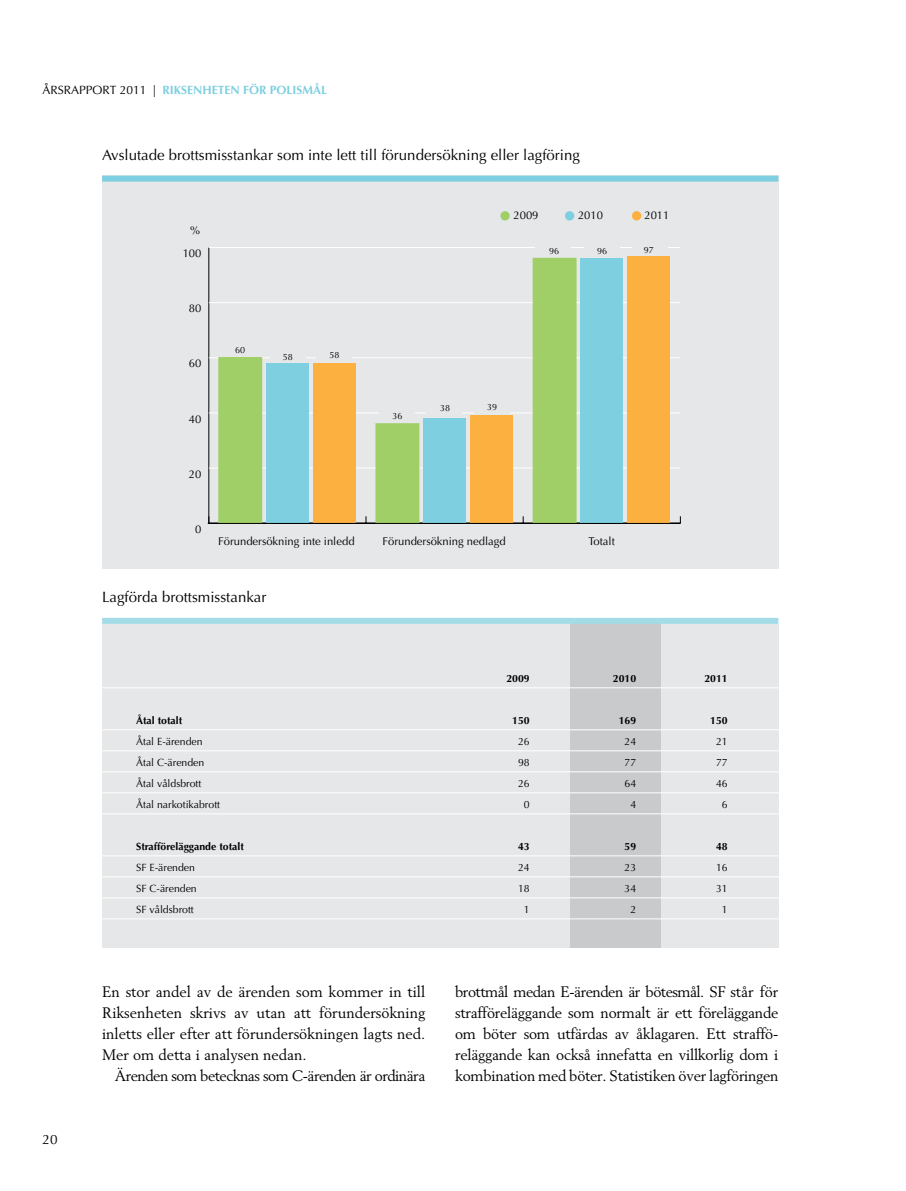
<style>
.page{position:relative;width:906px;height:1191px;background:#fff}
.page>*{position:absolute;margin:0;border:0;box-sizing:border-box;transform-origin:0 0}
.t1{font:15px/21px "Berling";letter-spacing:-.015em;color:#000;text-align:justify}
.t2{font:15px "Optima";color:#000}
.t3{font:13.5px "Optima";color:#000}
.t4{font:700 12px "Optima";color:#7ed0e0}
.t5{font:11.25px "Optima";color:#000}
.t6{font:10.5px "Optima";color:#000}
.t7{font:700 10.5px "Optima";color:#000}
.t8{font:9px "Optima";color:#000}
.s1{font-weight:400;color:#000}
</style>
<div class="page">
<div style="left:102px;top:624px;width:676px;height:323px;background:#e6e7e8"></div>
<div style="left:570px;top:621px;width:90px;height:326px;background:#c9cacc"></div>
<hr style="left:102px;top:687px;width:679px;height:1px;background:#fff">
<hr style="left:102px;top:729px;width:679px;height:1px;background:#fff">
<hr style="left:102px;top:750px;width:679px;height:1px;background:#fff">
<hr style="left:102px;top:771px;width:679px;height:1px;background:#fff">
<hr style="left:102px;top:792px;width:679px;height:1px;background:#fff">
<hr style="left:102px;top:813px;width:679px;height:1px;background:#fff">
<hr style="left:102px;top:855px;width:679px;height:1px;background:#fff">
<hr style="left:102px;top:876px;width:679px;height:1px;background:#fff">
<hr style="left:102px;top:897px;width:679px;height:1px;background:#fff">
<hr style="left:102px;top:918px;width:679px;height:1px;background:#fff">
<div style="left:102px;top:618px;width:676px;height:6px;background:#a3dce6"></div>
<div style="left:102px;top:176px;width:676px;height:393px;background:#e6e7e8"></div>
<hr style="left:208px;top:247px;width:1px;height:276px;background:#000">
<hr style="left:209px;top:468px;width:471px;height:1px;background:#fff">
<hr style="left:209px;top:412px;width:471px;height:1px;background:#fff">
<hr style="left:209px;top:357px;width:471px;height:1px;background:#fff">
<hr style="left:209px;top:302px;width:471px;height:1px;background:#fff">
<hr style="left:209px;top:247px;width:471px;height:1px;background:#fff">
<div style="left:218px;top:357px;width:44px;height:167px;background:#a0cf67;border:2px solid #a0cf67"></div>
<div style="left:375px;top:423px;width:44px;height:101px;background:#a0cf67;border:2px solid #a0cf67"></div>
<div style="left:532px;top:258px;width:44px;height:266px;background:#a0cf67;border:2px solid #a0cf67"></div>
<div style="left:266px;top:363px;width:43px;height:160px;background:#7ed0e0"></div>
<div style="left:423px;top:418px;width:43px;height:105px;background:#7ed0e0"></div>
<div style="left:580px;top:258px;width:43px;height:265px;background:#7ed0e0"></div>
<div style="left:313px;top:363px;width:43px;height:160px;background:#fbb040"></div>
<div style="left:470px;top:416px;width:43px;height:107px;background:#fbb040"></div>
<div style="left:627px;top:256px;width:43px;height:267px;background:#fbb040"></div>
<div style="left:500px;top:211px;width:10px;height:9px;background:#a0cf67;border-radius:50%"></div>
<div style="left:632px;top:211px;width:9px;height:9px;background:#fbb040;border-radius:50%"></div>
<div style="left:270px;top:346px;width:35px;height:17px;background:#e6e7e8"></div>
<hr style="left:208px;top:523px;width:472px;height:1px;background:#000">
<div style="left:565px;top:211px;width:9px;height:9px;background:#7ed0e0;border-radius:50%"></div>
<div style="left:632px;top:239px;width:35px;height:16px;background:#e6e7e8"></div>
<div style="left:316px;top:346px;width:35px;height:17px;background:#e6e7e8"></div>
<div style="left:379px;top:406px;width:35px;height:16px;background:#e6e7e8"></div>
<div style="left:426px;top:401px;width:35px;height:16px;background:#e6e7e8"></div>
<div style="left:474px;top:398px;width:36px;height:16px;background:#e6e7e8"></div>
<div style="left:584px;top:240px;width:36px;height:17px;background:#e6e7e8"></div>
<div style="left:535px;top:240px;width:36px;height:17px;background:#e6e7e8"></div>
<div style="left:102px;top:176px;width:676px;height:6px;background:#7ed0e0"></div>
<p class="t4" style="left:43px;top:82px;width:286px"><span class="s1">årsrapport 2011 |</span> riksenheten för polismål</p>
<p class="t2" style="left:102px;top:146px;width:479px">Avslutade brottsmisstankar som inte lett till förundersökning eller lagföring</p>
<p class="t5" style="left:190px;top:223px;width:12px">%</p>
<p class="t5" style="left:183px;top:247px;width:20px">100</p>
<p class="t5" style="left:189px;top:302px;width:14px">80</p>
<p class="t5" style="left:189px;top:357px;width:14px">60</p>
<p class="t5" style="left:189px;top:412px;width:14px">40</p>
<p class="t8" style="left:235px;top:345px;width:12px">60</p>
<p class="t8" style="left:283px;top:351px;width:12px">58</p>
<p class="t8" style="left:329px;top:350px;width:12px">58</p>
<p class="t5" style="left:189px;top:467px;width:14px">20</p>
<p class="t5" style="left:195px;top:522px;width:8px">0</p>
<p class="t5" style="left:218px;top:535px;width:138px">Förundersökning inte inledd</p>
<p class="t2" style="left:102px;top:588px;width:166px">Lagförda brottsmisstankar</p>
<p class="t5" style="left:513px;top:209px;width:27px">2009</p>
<p class="t5" style="left:644px;top:209px;width:27px">2011</p>
<p class="t5" style="left:578px;top:209px;width:27px">2010</p>
<p class="t8" style="left:549px;top:245px;width:12px">96</p>
<p class="t8" style="left:597px;top:245px;width:12px">96</p>
<p class="t8" style="left:644px;top:245px;width:12px">97</p>
<p class="t8" style="left:392px;top:410px;width:12px">36</p>
<p class="t8" style="left:440px;top:403px;width:12px">38</p>
<p class="t8" style="left:487px;top:402px;width:12px">39</p>
<p class="t5" style="left:382px;top:535px;width:125px">Förundersökning nedlagd</p>
<p class="t5" style="left:588px;top:535px;width:28px">Totalt</p>
<p class="t7" style="left:506px;top:672px;width:25px">2009</p>
<p class="t7" style="left:613px;top:672px;width:25px">2010</p>
<p class="t7" style="left:704px;top:672px;width:25px">2011</p>
<p class="t7" style="left:136px;top:714px;width:48px">Åtal totalt</p>
<p class="t7" style="left:512px;top:714px;width:19px">150</p>
<p class="t7" style="left:619px;top:714px;width:19px">169</p>
<p class="t7" style="left:710px;top:714px;width:19px">150</p>
<p class="t6" style="left:136px;top:735px;width:68px">Åtal E-ärenden</p>
<p class="t6" style="left:518px;top:735px;width:13px">26</p>
<p class="t6" style="left:624px;top:735px;width:13px">24</p>
<p class="t6" style="left:716px;top:735px;width:13px">21</p>
<p class="t6" style="left:136px;top:756px;width:70px">Åtal C-ärenden</p>
<p class="t6" style="left:518px;top:756px;width:13px">98</p>
<p class="t6" style="left:624px;top:756px;width:13px">77</p>
<p class="t6" style="left:716px;top:756px;width:13px">77</p>
<p class="t6" style="left:136px;top:777px;width:67px">Åtal våldsbrott</p>
<p class="t6" style="left:518px;top:777px;width:13px">26</p>
<p class="t6" style="left:624px;top:777px;width:13px">64</p>
<p class="t6" style="left:716px;top:777px;width:13px">46</p>
<p class="t6" style="left:136px;top:798px;width:86px">Åtal narkotikabrott</p>
<p class="t6" style="left:524px;top:798px;width:7px">0</p>
<p class="t6" style="left:630px;top:798px;width:7px">4</p>
<p class="t6" style="left:722px;top:798px;width:7px">6</p>
<p class="t7" style="left:136px;top:840px;width:109px">Strafföreläggande totalt</p>
<p class="t7" style="left:518px;top:840px;width:13px">43</p>
<p class="t7" style="left:624px;top:840px;width:13px">59</p>
<p class="t7" style="left:716px;top:840px;width:13px">48</p>
<p class="t6" style="left:136px;top:861px;width:60px">SF E-ärenden</p>
<p class="t6" style="left:518px;top:861px;width:13px">24</p>
<p class="t6" style="left:624px;top:861px;width:13px">23</p>
<p class="t6" style="left:716px;top:861px;width:13px">16</p>
<p class="t6" style="left:136px;top:882px;width:62px">SF C-ärenden</p>
<p class="t6" style="left:518px;top:882px;width:13px">18</p>
<p class="t6" style="left:624px;top:882px;width:13px">34</p>
<p class="t6" style="left:716px;top:882px;width:13px">31</p>
<p class="t6" style="left:136px;top:903px;width:59px">SF våldsbrott</p>
<p class="t6" style="left:524px;top:903px;width:7px">1</p>
<p class="t6" style="left:630px;top:903px;width:7px">2</p>
<p class="t6" style="left:722px;top:903px;width:7px">1</p>
<p class="t3" style="left:43px;top:1131px;width:17px">20</p>
<p class="t1" style="left:102px;top:981px;width:325px">En stor andel av de ärenden som kommer in till Riksenheten skrivs av utan att förundersökning inletts eller efter att förundersökningen lagts ned.<br>Mer om detta i analysen nedan.</p>
<p class="t1" style="left:115px;top:1065px;width:312px">Ärenden som betecknas som C-ärenden är ordinära</p>
<p class="t1" style="left:455px;top:981px;width:325px">brottmål medan E-ärenden är bötesmål. SF står för strafföreläggande som normalt är ett föreläggande om böter som utfärdas av åklagaren. Ett straffö&shy;reläggande kan också innefatta en villkorlig dom i kombination med böter. Statistiken över lagföringen</p>
</div>
